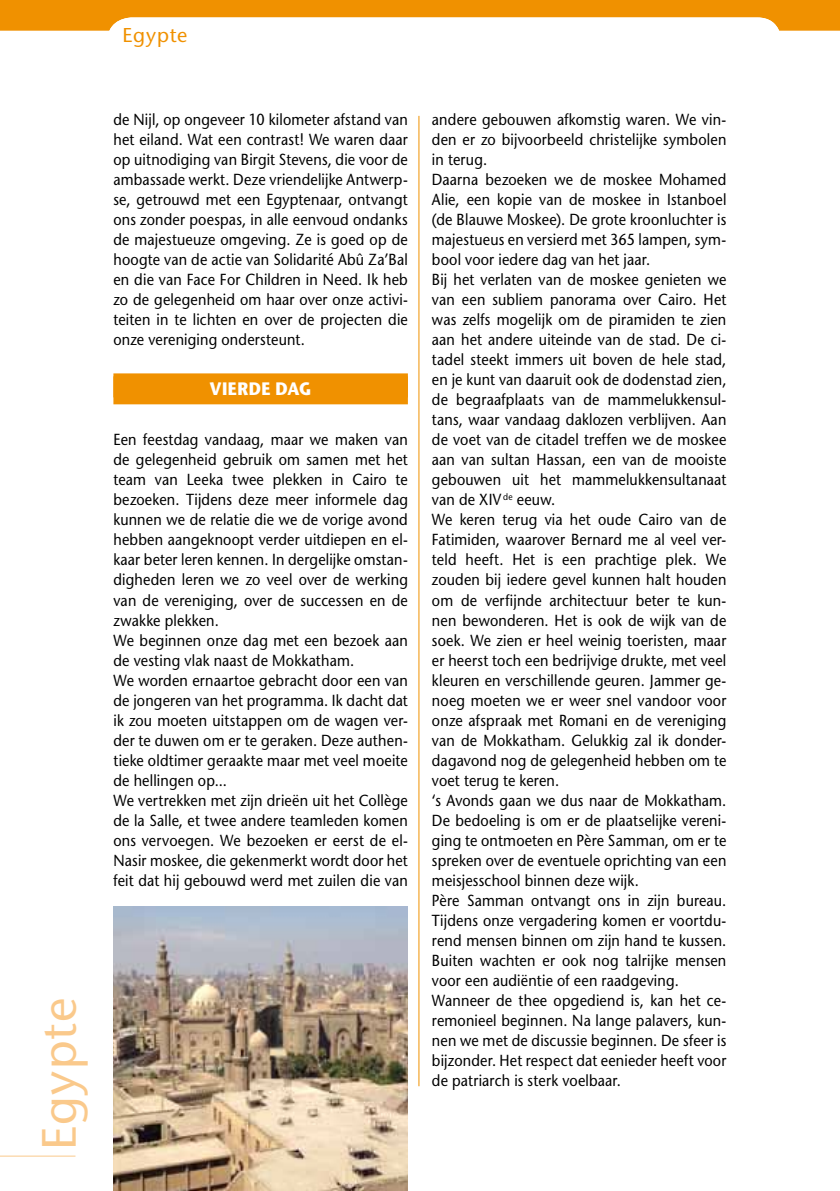
<style>
.page{position:relative;width:840px;height:1191px;background:#fff}
.page>*{position:absolute;margin:0;border:0;box-sizing:border-box;transform-origin:0 0}
.t1{font:48px "Stone Sans";letter-spacing:.025em;color:#fac98b}
.t2{font:20px "Stone Sans";letter-spacing:.04em;color:#f09100}
.t3{font:700 18px "Stone Sans";letter-spacing:.03em;color:#fff;scale:.9 1}
.t4{font:16px/20px "Stone Sans";letter-spacing:.01em;color:#000;scale:.9 1}
</style>
<div class="page">
<div style="left:0;top:0;width:839px;height:31px;background:#f09100"></div>
<div style="left:107px;top:17px;width:674px;height:68px;background:#fff;border-radius:24px"></div>
<hr style="left:0;top:1155px;width:75px;height:1px;background:#fac98b">
<div style="left:113px;top:373px;width:294px;height:24px;background:#f09100"></div>
<div style="left:113px;top:376px;width:294px;height:28px;background:#f09100"></div>
<hr style="left:418px;top:116px;width:1px;height:970px;background:#f09100">
<img style="left:114px;top:906px;width:293px;height:285px">
<p class="t2" style="left:122px;top:22px;width:66px">Egypte</p>
<h1 class="t1" style="left:30px;top:1150px;width:154px;rotate:-90deg">Egypte</h1>
<p class="t4" style="left:113px;top:110px;width:328px;text-align:justify">de Nijl, op ongeveer 10 kilometer afstand van het eiland. Wat een contrast! We waren daar op uitnodiging van Birgit Stevens, die voor de ambassade werkt. Deze vriendelijke Antwerp&shy;se, getrouwd met een Egyptenaar, ontvangt ons zonder poespas, in alle eenvoud ondanks de majestueuze omgeving. Ze is goed op de hoogte van de actie van Solidarité Abû Za’Bal en die van Face For Children in Need. Ik heb zo de gelegenheid om haar over onze activi&shy;teiten in te lichten en over de projecten die onze vereniging ondersteunt.</p>
<p class="t3" style="left:210px;top:378px;width:114px">VIERDE DAG</p>
<p class="t4" style="left:113px;top:430px;width:328px">Een feestdag vandaag, maar we maken van de gelegenheid gebruik om samen met het team van Leeka twee plekken in Cairo te bezoeken. Tijdens deze meer informele dag kunnen we de relatie die we de vorige avond hebben aangeknoopt verder uitdiepen en el&shy;kaar beter leren kennen. In dergelijke omstan&shy;digheden leren we zo veel over de werking van de vereniging, over de successen en de zwakke plekken.<br>We beginnen onze dag met een bezoek aan de vesting vlak naast de Mokkatham.<br>We worden ernaartoe gebracht door een van de jongeren van het programma. Ik dacht dat ik zou moeten uitstappen om de wagen ver&shy;der te duwen om er te geraken. Deze authen&shy;tieke oldtimer geraakte maar met veel moeite de hellingen op...<br>We vertrekken met zijn drieën uit het Collège de la Salle, et twee andere teamleden komen ons vervoegen. We bezoeken er eerst de el-Nasir moskee, die gekenmerkt wordt door het feit dat hij gebouwd werd met zuilen die van</p>
<p class="t4" style="left:431px;top:110px;width:328px">andere gebouwen afkomstig waren. We vin&shy;den er zo bijvoorbeeld christelijke symbolen in terug.<br>Daarna bezoeken we de moskee Mohamed Alie, een kopie van de moskee in Istanboel (de Blauwe Moskee). De grote kroonluchter is majestueus en versierd met 365 lampen, sym&shy;bool voor iedere dag van het jaar.<br>Bij het verlaten van de moskee genieten we van een subliem panorama over Cairo. Het was zelfs mogelijk om de piramiden te zien aan het andere uiteinde van de stad. De ci&shy;tadel steekt immers uit boven de hele stad, en je kunt van daaruit ook de dodenstad zien, de begraafplaats van de mammelukkensul&shy;tans, waar vandaag daklozen verblijven. Aan de voet van de citadel treffen we de moskee aan van sultan Hassan, een van de mooiste gebouwen uit het mammelukkensultanaat van de XIV <sup>de</sup> eeuw.<br>We keren terug via het oude Cairo van de Fatimiden, waarover Bernard me al veel ver&shy;teld heeft. Het is een prachtige plek. We zouden bij iedere gevel kunnen halt houden om de verfijnde architectuur beter te kun&shy;nen bewonderen. Het is ook de wijk van de soek. We zien er heel weinig toeristen, maar er heerst toch een bedrijvige drukte, met veel kleuren en verschillende geuren. Jammer ge&shy;noeg moeten we er weer snel vandoor voor onze afspraak met Romani en de vereniging van de Mokkatham. Gelukkig zal ik donder&shy;dagavond nog de gelegenheid hebben om te voet terug te keren.<br>‘s Avonds gaan we dus naar de Mokkatham.<br>De bedoeling is om er de plaatselijke vereni&shy;ging te ontmoeten en Père Samman, om er te spreken over de eventuele oprichting van een meisjesschool binnen deze wijk.<br>Père Samman ontvangt ons in zijn bureau.<br>Tijdens onze vergadering komen er voortdu&shy;rend mensen binnen om zijn hand te kussen.<br>Buiten wachten er ook nog talrijke mensen voor een audiëntie of een raadgeving.<br>Wanneer de thee opgediend is, kan het ce&shy;remonieel beginnen. Na lange palavers, kun&shy;nen we met de discussie beginnen. De sfeer is bijzonder. Het respect dat eenieder heeft voor de patriarch is sterk voelbaar.</p>
</div>
